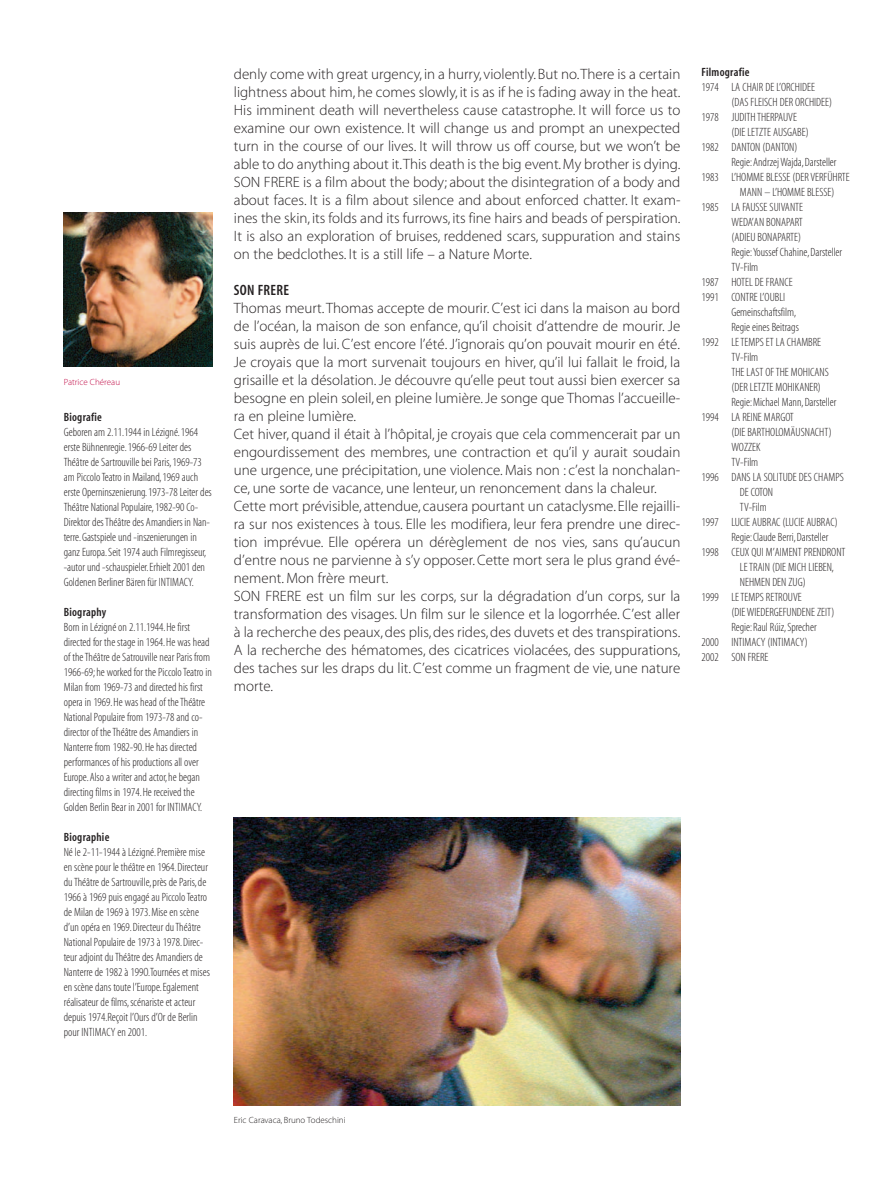
<style>
.page{position:relative;width:893px;height:1191px;background:#fff}
.page>*{position:absolute;margin:0;border:0;box-sizing:border-box;transform-origin:0 0}
.t1{font:15px/18px "Myriad MM 215 600";color:#231f20;text-align:justify}
.t2{font:15px "Myriad MM 565 300";letter-spacing:.02em;color:#231f20}
.t3{font:12px/15px "Myriad MM 215 300";color:#231f20}
.t4{font:12px "Myriad MM 565 300";letter-spacing:.02em;color:#231f20}
.t5{font:9px "Myriad MM 215 600";color:#231f20}
.t6{font:9px "Myriad MM 215 600";color:#c00844}
</style>
<div class="page">
<img style="left:234px;top:817px;width:446px;height:288px">
<img style="left:64px;top:213px;width:149px;height:154px">
<p class="t6" style="left:64px;top:378px;width:58px">Patrice Chéreau</p>
<p class="t4" style="left:64px;top:412px;width:40px">Biografie</p>
<p class="t3" style="left:64px;top:425px;width:150px">Geboren am 2.11.1944 in Lézigné.1964 erste Bühnenregie.1966-69 Leiter des Théâtre de Sartrouville bei Paris,1969-73 am Piccolo Teatro in Mailand,1969 auch erste Operninszenierung.1973-78 Leiter des Théâtre National Populaire,1982-90 Co-Direktor des Théâtre des Amandiers in Nan&shy;terre.Gastspiele und -inszenierungen in ganz Europa.Seit 1974 auch Filmregisseur, -autor und -schauspieler.Erhielt 2001 den Goldenen Berliner Bären für INTIMACY.</p>
<p class="t4" style="left:64px;top:607px;width:44px">Biography</p>
<p class="t3" style="left:64px;top:620px;width:150px">Born in Lézigné on 2.11.1944.He first directed for the stage in 1964.He was head of the Théâtre de Satrouville near Paris from 1966-69;he worked for the Piccolo Teatro in Milan from 1969-73 and directed his first opera in 1969.He was head of the Théâtre National Populaire from 1973-78 and co&shy;director of the Théâtre des Amandiers in Nanterre from 1982-90.He has directed performances of his productions all over Europe.Also a writer and actor,he began directing films in 1974.He received the Golden Berlin Bear in 2001 for INTIMACY.</p>
<p class="t4" style="left:64px;top:832px;width:47px">Biographie</p>
<p class="t3" style="left:64px;top:845px;width:148px">Né le 2-11-1944 à Lézigné.Première mise en scène pour le théâtre en 1964.Directeur du Théâtre de Sartrouville,près de Paris,de 1966 à 1969 puis engagé au Piccolo Teatro de Milan de 1969 à 1973.Mise en scène d’un opéra en 1969.Directeur du Théâtre National Populaire de 1973 à 1978.Direc&shy;teur adjoint du Théâtre des Amandiers de Nanterre de 1982 à 199O.Tournées et mises en scène dans toute l’Europe.Egalement réalisateur de films,scénariste et acteur depuis 1974.Reçoit l’Ours d’Or de Berlin pour INTIMACY en 2001.</p>
<p class="t1" style="left:234px;top:66px;width:448px">denly come with great urgency, in a hurry, violently. But no.There is a certain lightness about him, he comes slowly, it is as if he is fading away in the heat.<br>His imminent death will nevertheless cause catastrophe. It will force us to examine our own existence. It will change us and prompt an unexpected turn in the course of our lives. It will throw us off course, but we won’t be able to do anything about it.This death is the big event. My brother is dying.<br>SON FRERE is a film about the body; about the disintegration of a body and about faces. It is a film about silence and about enforced chatter. It exam&shy;ines the skin, its folds and its furrows, its fine hairs and beads of perspiration.<br>It is also an exploration of bruises, reddened scars, suppuration and stains on the bedclothes. It is a still life – a Nature Morte.</p>
<p class="t2" style="left:234px;top:284px;width:57px">SON FRERE</p>
<p class="t1" style="left:234px;top:300px;width:448px;text-align:left">Thomas meurt.Thomas accepte de mourir. C’est ici dans la maison au bord de l’océan, la maison de son enfance, qu’il choisit d’attendre de mourir. Je suis auprès de lui. C’est encore l’été. J’ignorais qu’on pouvait mourir en été.<br>Je croyais que la mort survenait toujours en hiver, qu’il lui fallait le froid, la grisaille et la désolation. Je découvre qu’elle peut tout aussi bien exercer sa besogne en plein soleil, en pleine lumière. Je songe que Thomas l’accueille&shy;ra en pleine lumière.<br>Cet hiver, quand il était à l’hôpital, je croyais que cela commencerait par un engourdissement des membres, une contraction et qu’il y aurait soudain une urgence, une précipitation, une violence. Mais non : c’est la nonchalan&shy;ce, une sorte de vacance, une lenteur, un renoncement dans la chaleur.<br>Cette mort prévisible, attendue, causera pourtant un cataclysme. Elle rejailli&shy;ra sur nos existences à tous. Elle les modifiera, leur fera prendre une direc&shy;tion imprévue. Elle opérera un dérèglement de nos vies, sans qu’aucun d’entre nous ne parvienne à s’y opposer. Cette mort sera le plus grand évé&shy;nement. Mon frère meurt.<br>SON FRERE est un film sur les corps, sur la dégradation d’un corps, sur la transformation des visages. Un film sur le silence et la logorrhée. C’est aller à la recherche des peaux, des plis, des rides, des duvets et des transpirations.<br>A la recherche des hématomes, des cicatrices violacées, des suppurations, des taches sur les draps du lit. C’est comme un fragment de vie, une nature morte.</p>
<p class="t4" style="left:702px;top:68px;width:49px">Filmografie</p>
<p class="t3" style="left:702px;top:80px;width:115px">1974 LA CHAIR DE L’ORCHIDEE</p>
<p class="t3" style="left:731px;top:95px;width:102px">(DAS FLEISCH DER ORCHIDEE)</p>
<p class="t3" style="left:702px;top:110px;width:97px">1978 JUDITH THERPAUVE</p>
<p class="t3" style="left:731px;top:125px;width:79px">(DIE LETZTE AUSGABE)</p>
<p class="t3" style="left:702px;top:140px;width:97px">1982 DANTON (DANTON)</p>
<p class="t3" style="left:731px;top:155px;width:107px">Regie:Andrzej Wajda,Darsteller</p>
<p class="t3" style="left:702px;top:170px;width:150px">1983 L’HOMME BLESSE (DER VERFÜHRTE</p>
<p class="t3" style="left:740px;top:185px;width:96px">MANN – L’HOMME BLESSE)</p>
<p class="t3" style="left:702px;top:200px;width:103px">1985 LA FAUSSE SUIVANTE</p>
<p class="t3" style="left:731px;top:215px;width:73px">WEDA’AN BONAPART</p>
<p class="t3" style="left:731px;top:230px;width:71px">(ADIEU BONAPARTE)</p>
<p class="t3" style="left:731px;top:245px;width:112px">Regie:Youssef Chahine,Darsteller</p>
<p class="t3" style="left:731px;top:260px;width:28px">TV-Film</p>
<p class="t3" style="left:702px;top:275px;width:93px">1987 HOTEL DE FRANCE</p>
<p class="t3" style="left:702px;top:290px;width:85px">1991 CONTRE L’OUBLI</p>
<p class="t3" style="left:731px;top:305px;width:66px">Gemeinschaftsfilm,</p>
<p class="t3" style="left:731px;top:320px;width:69px">Regie eines Beitrags</p>
<p class="t3" style="left:702px;top:335px;width:121px">1992 LE TEMPS ET LA CHAMBRE</p>
<p class="t3" style="left:731px;top:350px;width:28px">TV-Film</p>
<p class="t3" style="left:731px;top:365px;width:99px">THE LAST OF THE MOHICANS</p>
<p class="t3" style="left:731px;top:380px;width:91px">(DER LETZTE MOHIKANER)</p>
<p class="t3" style="left:731px;top:395px;width:106px">Regie:Michael Mann,Darsteller</p>
<p class="t3" style="left:702px;top:410px;width:94px">1994 LA REINE MARGOT</p>
<p class="t3" style="left:731px;top:425px;width:102px">(DIE BARTHOLOMÄUSNACHT)</p>
<p class="t3" style="left:731px;top:440px;width:31px">WOZZEK</p>
<p class="t3" style="left:731px;top:455px;width:28px">TV-Film</p>
<p class="t3" style="left:702px;top:470px;width:144px">1996 DANS LA SOLITUDE DES CHAMPS</p>
<p class="t3" style="left:740px;top:485px;width:35px">DE COTON</p>
<p class="t3" style="left:740px;top:500px;width:28px">TV-Film</p>
<p class="t3" style="left:702px;top:515px;width:138px">1997 LUCIE AUBRAC (LUCIE AUBRAC)</p>
<p class="t3" style="left:731px;top:530px;width:99px">Regie:Claude Berri,Darsteller</p>
<p class="t3" style="left:702px;top:545px;width:145px">1998 CEUX QUI M’AIMENT PRENDRONT</p>
<p class="t3" style="left:740px;top:560px;width:96px">LE TRAIN (DIE MICH LIEBEN,</p>
<p class="t3" style="left:740px;top:575px;width:67px">NEHMEN DEN ZUG)</p>
<p class="t3" style="left:702px;top:590px;width:102px">1999 LE TEMPS RETROUVE</p>
<p class="t3" style="left:731px;top:605px;width:104px">(DIE WIEDERGEFUNDENE ZEIT)</p>
<p class="t3" style="left:731px;top:620px;width:87px">Regie:Raul Rúiz,Sprecher</p>
<p class="t3" style="left:702px;top:635px;width:108px">2000 INTIMACY (INTIMACY)</p>
<p class="t3" style="left:702px;top:650px;width:68px">2002 SON FRERE</p>
<p class="t5" style="left:234px;top:1116px;width:113px">Eric Caravaca, Bruno Todeschini</p>
</div>
